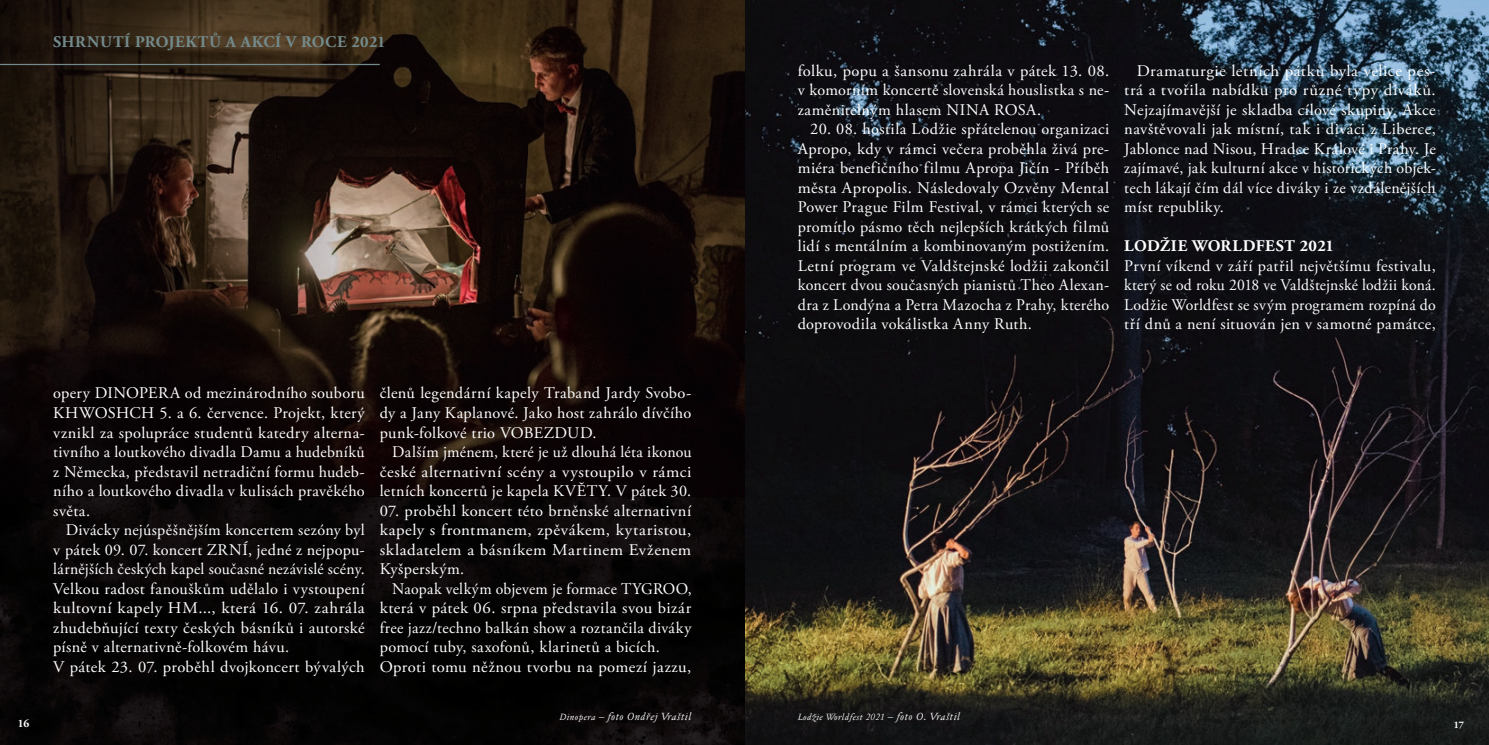
<style>
.page{position:relative;width:1489px;height:745px;background:#fff}
.page>*{position:absolute;margin:0;border:0;box-sizing:border-box;transform-origin:0 0}
.t1{font:16.25px/19.5px "Adobe Garamond Pro";letter-spacing:.025em;color:#fff;text-align:justify}
.t2{font:16.25px/19.5px "Adobe Garamond Pro";letter-spacing:.025em;color:#fff;text-align:justify;scale:1.04 1}
.t3{font:16.25px/19.5px "Adobe Garamond Pro";letter-spacing:.025em;color:#fff;text-align:justify;scale:.96 1}
.t4{font:700 16.25px "Adobe Garamond Pro";letter-spacing:.03em;color:#738b8c}
.t5{font:700 16.25px "Adobe Garamond Pro";letter-spacing:.03em;color:#fff}
.t6{font:700 11.25px "Adobe Garamond Pro";color:#fff}
.t7{font:italic 10px "Jannon Text CE";letter-spacing:.05em;color:#fff}
.t8{font:700 10px "Adobe Garamond Pro";color:#fff}
.t9{font:italic 8.75px "Jannon Text CE";letter-spacing:.05em;color:#fff}
.s1{font-size:8.75px}
.s2{font-size:10px}
</style>
<div class="page">
<div style="left:0;top:0;width:744px;height:744px;background:linear-gradient(to right,#070505,#070505)"></div>
<img style="left:0;top:0;width:745px;height:496px">
<img style="left:745px;top:0;width:743px;height:744px">
<hr style="left:0;top:64px;width:380px;height:1px;background:#738b8c">
<p class="t4" style="left:53px;top:33px;width:334px">SHRNUTÍ PROJEKTŮ A AKCÍ V ROCE 2021</p>
<p class="t1" style="left:53px;top:384px;width:313px">opery DINOPERA od mezinárodního souboru KHWOSHCH 5. a 6. července. Projekt, který vznikl za spolupráce studentů katedry alterna&shy;tivního a loutkového divadla Damu a hudebníků z Německa, představil netradiční formu hudeb&shy;ního a loutkového divadla v kulisách pravěkého světa.</p>
<p class="t1" style="left:53px;top:520px;width:313px;text-indent:12px">Divácky nejúspěšnějším koncertem sezóny byl v pátek 09. 07. koncert ZRNÍ, jedné z nejpopu&shy;lárnějších českých kapel současné nezávislé scény.<br>Velkou radost fanouškům udělalo i vystoupení kultovní kapely HM..., která 16. 07. zahrála zhudebňující texty českých básníků i autorské písně v alternativně-folkovém hávu.</p>
<p class="t1" style="left:53px;top:657px;width:313px">V pátek 23. 07. proběhl dvojkoncert bývalých</p>
<p class="t1" style="left:380px;top:384px;width:313px">členů legendární kapely Traband Jardy Svobo&shy;dy a Jany Kaplanové. Jako host zahrálo dívčího punk-folkové trio VOBEZDUD.</p>
<p class="t1" style="left:380px;top:442px;width:313px;text-indent:12px">Dalším jménem, které je už dlouhá léta ikonou české alternativní scény a vystoupilo v rámci letních koncertů je kapela KVĚTY. V pátek 30.</p>
<p class="t1" style="left:380px;top:501px;width:313px">07. proběhl koncert této brněnské alternativní kapely s frontmanem, zpěvákem, kytaristou, skladatelem a básníkem Martinem Evženem Kyšperským.</p>
<p class="t3" style="left:380px;top:579px;width:326px;text-indent:13px">Naopak velkým objevem je formace TYGROO, která v pátek 06. srpna představila svou bizár free jazz/techno balkán show a roztančila diváky pomocí tuby, saxofonů, klarinetů a bicích.</p>
<p class="t1" style="left:380px;top:657px;width:313px">Oproti tomu něžnou tvorbu na pomezí jazzu,</p>
<p class="t1" style="left:797px;top:61px;width:313px">folku, popu a šansonu zahrála v pátek 13. 08. v komorním koncertě slovenská houslistka s ne&shy;zaměnitelným hlasem NINA ROSA.</p>
<p class="t1" style="left:797px;top:120px;width:313px;text-indent:12px">20. 08. hostila Lodžie spřátelenou organizaci Apropo, kdy v rámci večera proběhla živá pre&shy;miéra benefičního filmu Apropa Jičín - Příběh města Apropolis. Následovaly Ozvěny Mental Power Prague Film Festival, v rámci kterých se promítlo pásmo těch nejlepších krátkých filmů lidí s mentálním a kombinovaným postižením.<br>Letní program ve Valdštejnské lodžii zakončil koncert dvou současných pianistů Theo Alexan&shy;dra z Londýna a Petra Mazocha z Prahy, kterého doprovodila vokálistka Anny Ruth.</p>
<p class="t2" style="left:1124px;top:61px;width:301px;text-indent:12px">Dramaturgie letních pátků byla velice pes&shy;trá a tvořila nabídku pro různé typy diváků.<br>Nejzajímavější je skladba cílové skupiny. Akce navštěvovali jak místní, tak i diváci z Liberce, Jablonce nad Nisou, Hradce Králové i Prahy. Je zajímavé, jak kulturní akce v historických objek&shy;tech lákají čím dál více diváky i ze vzdálenějších míst republiky.</p>
<p class="t5" style="left:1124px;top:236px;width:211px">LODŽIE WORLDFEST 2021</p>
<p class="t1" style="left:1124px;top:256px;width:313px">První víkend v září patřil největšímu festivalu, který se od roku 2018 ve Valdštejnské lodžii koná.<br>Lodžie Worldfest se svým programem rozpíná do tří dnů a není situován jen v samotné památce,</p>
<p class="t7" style="left:559px;top:710px;width:133px"><span class="s1">Dinopera</span> – foto Ondřej Vraštil</p>
<p class="t9" style="left:797px;top:711px;width:164px">Lodžie Worldfest 2021 <span class="s2">– foto O. Vraštil</span></p>
<p class="t6" style="left:18px;top:716px;width:13px">16</p>
<p class="t8" style="left:1453px;top:718px;width:12px">17</p>
</div>
